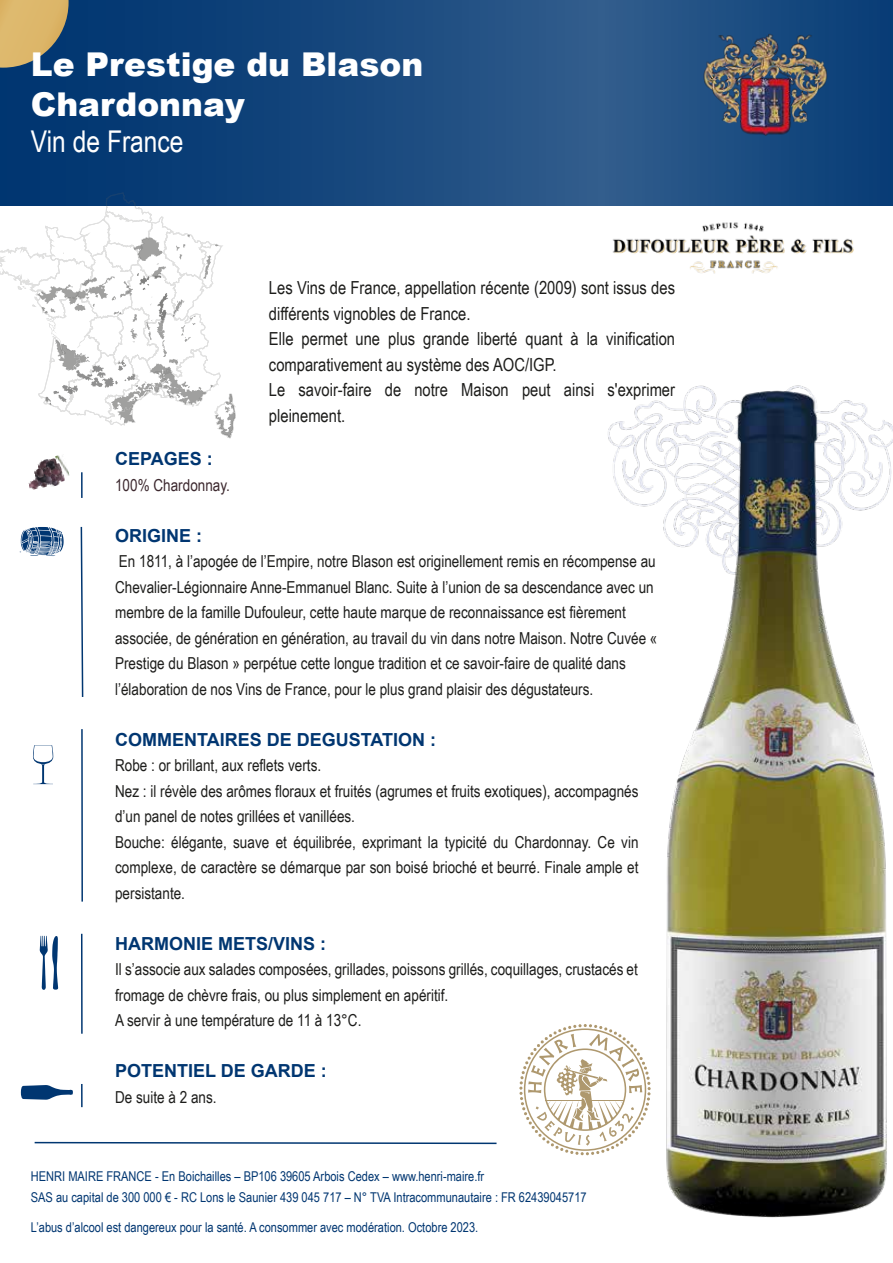
<style>
.page{position:relative;width:893px;height:1263px;background:#fff}
.page>*{position:absolute;margin:0;border:0;box-sizing:border-box;transform-origin:0 0}
.t1{font:900 32.85px/39.3px "Arial";color:#fff}
.t2{font:30px "Arial Narrow";color:#fff}
.t3{font:18px/25.5px "Arial Narrow";color:#1d1d1b}
.t4{font:700 18px "Arial";color:#003671}
.t5{font:16.5px/25.5px "Arial Narrow";color:#1d1d1b}
.t6{font:16.5px "Arial Narrow";color:#3c282e}
.t7{font:13.5px/21px "Arial Narrow";color:#003671}
</style>
<div class="page">
<svg style="left:519px;top:1029px;width:41px;height:120px"></svg>
<svg style="left:0;top:0;width:893px;height:205px;background:#17477d"></svg>
<svg style="left:0;top:0;width:69px;height:68px;background:#af9c6b"></svg>
<img style="left:595px;top:151px;width:273px;height:123px">
<img style="left:674px;top:21px;width:182px;height:128px">
<svg style="left:20px;top:527px;width:44px;height:29px"></svg>
<hr style="left:81px;top:472px;width:2px;height:26px;background:#003671">
<svg style="left:80px;top:526px;width:4px;height:171px"></svg>
<hr style="left:81px;top:729px;width:2px;height:172px;background:#003671">
<hr style="left:81px;top:934px;width:2px;height:100px;background:#003671">
<hr style="left:81px;top:1084px;width:2px;height:23px;background:#003671">
<svg style="left:34px;top:1141px;width:463px;height:4px"></svg>
<svg style="left:33px;top:745px;width:20px;height:39px"></svg>
<svg style="left:21px;top:1085px;width:52px;height:15px"></svg>
<svg style="left:40px;top:936px;width:18px;height:54px"></svg>
<img style="left:55px;top:455px;width:14px;height:21px">
<svg style="left:28px;top:458px;width:37px;height:32px"></svg>
<svg style="left:0;top:193px;width:236px;height:245px"></svg>
<img style="left:560px;top:385px;width:333px;height:833px">
<h1 class="t1" style="left:31px;top:44px;width:394px">Le Prestige du Blason<br>Chardonnay</h1>
<h2 class="t2" style="left:31px;top:119px;width:154px">Vin de France</h2>
<p class="t3" style="left:269px;top:275px;width:408px">Les Vins de France, appellation récente (2009) sont issus des différents vignobles de France.<br>Elle permet une plus grande liberté quant à la vinification comparativement au système des AOC/IGP.<br>Le savoir-faire de notre Maison peut ainsi s'exprimer pleinement.</p>
<p class="t4" style="left:115px;top:446px;width:99px">CEPAGES :</p>
<p class="t6" style="left:115px;top:473px;width:116px">100% Chardonnay.</p>
<p class="t4" style="left:115px;top:523px;width:89px">ORIGINE :</p>
<p class="t5" style="left:115px;top:548px;width:544px">En 1811, à l’apogée de l’Empire, notre Blason est originellement remis en récompense au Chevalier-Légionnaire Anne-Emmanuel Blanc. Suite à l’union de sa descendance avec un membre de la famille Dufouleur, cette haute marque de reconnaissance est fièrement associée, de génération en génération, au travail du vin dans notre Maison. Notre Cuvée « Prestige du Blason » perpétue cette longue tradition et ce savoir-faire de qualité dans l’élaboration de nos Vins de France, pour le plus grand plaisir des dégustateurs.</p>
<p class="t4" style="left:115px;top:727px;width:323px">COMMENTAIRES DE DEGUSTATION :</p>
<p class="t5" style="left:115px;top:752px;width:525px">Robe : or brillant, aux reflets verts.<br>Nez : il révèle des arômes floraux et fruités (agrumes et fruits exotiques), accompagnés d’un panel de notes grillées et vanillées.<br>Bouche: élégante, suave et équilibrée, exprimant la typicité du Chardonnay. Ce vin complexe, de caractère se démarque par son boisé brioché et beurré. Finale ample et persistante.</p>
<p class="t4" style="left:115px;top:931px;width:213px">HARMONIE METS/VINS :</p>
<p class="t5" style="left:115px;top:956px;width:524px">Il s’associe aux salades composées, grillades, poissons grillés, coquillages, crustacés et fromage de chèvre frais, ou plus simplement en apéritif.<br>A servir à une température de 11 à 13°C.</p>
<p class="t4" style="left:115px;top:1058px;width:213px">POTENTIEL DE GARDE :</p>
<p class="t5" style="left:115px;top:1083px;width:103px">De suite à 2 ans.</p>
<p class="t7" style="left:31px;top:1165px;width:557px">HENRI MAIRE FRANCE - En Boichailles – BP106 39605 Arbois Cedex – www.henri-maire.fr<br>SAS au capital de 300 000 € - RC Lons le Saunier 439 045 717 – N° TVA Intracommunautaire : FR 62439045717</p>
<p class="t7" style="left:31px;top:1216px;width:449px">L’abus d’alcool est dangereux pour la santé. A consommer avec modération. Octobre 2023.</p>
</div>
